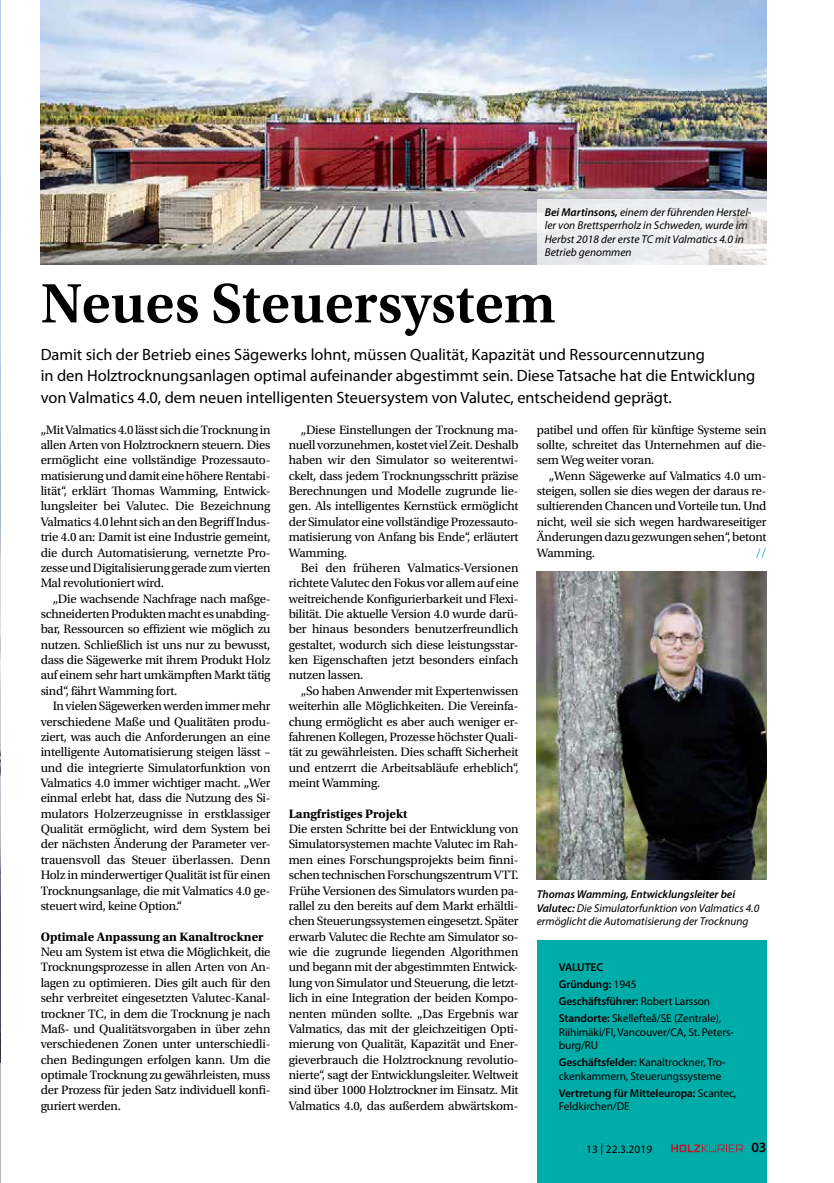
<style>
.page{position:relative;width:834px;height:1183px;background:#fff}
.page>*{position:absolute;margin:0;border:0;box-sizing:border-box;transform-origin:0 0}
.t1{font:600 58.35px "Utopia Std";color:#000}
.t2{font:16.35px/21.3px "Myriad Pro";color:#000}
.t3{font:600 14.25px "Myriad Pro";color:#000}
.t4{font:12.75px/15.3px "Utopia Std";letter-spacing:-.02em;color:#000;text-align:justify}
.t5{font:700 12.75px "Utopia Std";color:#000}
.t6{font:12.75px "Utopia Std";color:#00aca8}
.t7{font:italic 11.4px/13.6px "Myriad Pro";color:#000}
.t8{font:600 11.4px/16.8px "Myriad Pro";letter-spacing:-.01em;color:#000}
.t9{font:11.4px/13.6px "Myriad Pro";letter-spacing:-.01em;color:#000}
.s1{font-weight:600}
.s2{font-weight:400}
</style>
<div class="page">
<img style="left:41px;top:0;width:725px;height:264px">
<img style="left:536px;top:571px;width:230px;height:308px">
<svg style="left:536px;top:199px;width:230px;height:65px;fill:#ecedef"></svg>
<div style="left:536px;top:940px;width:230px;height:242px;background:#00aca8"></div>
<svg style="left:671px;top:1144px;width:72px;height:7px"></svg>
<img style="left:0;top:0;width:1px;height:1033px">
<svg style="left:0;top:1033px;width:1px;height:149px"></svg>
<p class="t7" style="left:544px;top:204px;width:208px"><span class="s1">Bei Martinsons,</span> einem der führenden Herstel&shy;ler von Brettsperrholz in Schweden, wurde im Herbst 2018 der erste TC mit Valmatics 4.0 in Betrieb genommen</p>
<h1 class="t1" style="left:41px;top:270px;width:516px">Neues Steuersystem</h1>
<p class="t2" style="left:41px;top:343px;width:716px">Damit sich der Betrieb eines Sägewerks lohnt, müssen Qualität, Kapazität und Ressourcennutzung<br>in den Holztrocknungsanlagen optimal aufeinander abgestimmt sein. Diese Tatsache hat die Entwicklung von Valmatics 4.0, dem neuen intelligenten Steuersystem von Valutec, entscheidend geprägt.</p>
<p class="t4" style="left:41px;top:422px;width:231px">„Mit Valmatics 4.0 lässt sich die Trocknung in allen Arten von Holztrocknern steuern. Dies ermöglicht eine vollständige Prozessauto&shy;matisierung und damit eine höhere Rentabi&shy;lität“, erklärt Thomas Wamming, Entwick&shy;lungsleiter bei Valutec. Die Bezeichnung Valmatics 4.0 lehnt sich an den Begriff Indus&shy;trie 4.0 an: Damit ist eine Industrie gemeint, die durch Automatisierung, vernetzte Pro&shy;zesse und Digitalisierung gerade zum vierten Mal revolutioniert wird.</p>
<p class="t4" style="left:41px;top:591px;width:231px;text-indent:12px">„Die wachsende Nachfrage nach maßge&shy;schneiderten Produkten macht es unabding&shy;bar, Ressourcen so effizient wie möglich zu nutzen. Schließlich ist uns nur zu bewusst, dass die Sägewerke mit ihrem Produkt Holz auf einem sehr hart umkämpften Markt tätig sind“, fährt Wamming fort.</p>
<p class="t4" style="left:41px;top:698px;width:231px;text-indent:12px">In vielen Sägewerken werden immer mehr verschiedene Maße und Qualitäten produ&shy;ziert, was auch die Anforderungen an eine intelligente Automatisierung steigen lässt – und die integrierte Simulatorfunktion von Valmatics 4.0 immer wichtiger macht. „Wer einmal erlebt hat, dass die Nutzung des Si&shy;mulators Holzerzeugnisse in erstklassiger Qualität ermöglicht, wird dem System bei der nächsten Änderung der Parameter ver&shy;trauensvoll das Steuer überlassen. Denn Holz in minderwertiger Qualität ist für einen Trocknungsanlage, die mit Valmatics 4.0 ge&shy;steuert wird, keine Option.“</p>
<p class="t5" style="left:41px;top:928px;width:224px">Optimale Anpassung an Kanaltrockner</p>
<p class="t4" style="left:41px;top:944px;width:231px">Neu am System ist etwa die Möglichkeit, die Trocknungsprozesse in allen Arten von An&shy;lagen zu optimieren. Dies gilt auch für den sehr verbreitet eingesetzten Valutec-Kanal&shy;trockner TC, in dem die Trocknung je nach Maß- und Qualitätsvorgaben in über zehn verschiedenen Zonen unter unterschiedli&shy;chen Bedingungen erfolgen kann. Um die optimale Trocknung zu gewährleisten, muss der Prozess für jeden Satz individuell konfi&shy;guriert werden.</p>
<p class="t4" style="left:288px;top:422px;width:231px;text-indent:12px">„Diese Einstellungen der Trocknung ma&shy;nuell vorzunehmen, kostet viel Zeit. Deshalb haben wir den Simulator so weiterentwi&shy;ckelt, dass jedem Trocknungsschritt präzise Berechnungen und Modelle zugrunde lie&shy;gen. Als intelligentes Kernstück ermöglicht der Simulator eine vollständige Prozessauto&shy;matisierung von Anfang bis Ende“, erläutert Wamming.</p>
<p class="t4" style="left:288px;top:560px;width:231px;text-indent:12px">Bei den früheren Valmatics-Versionen richtete Valutec den Fokus vor allem auf eine weitreichende Konfigurierbarkeit und Flexi&shy;bilität. Die aktuelle Version 4.0 wurde darü&shy;ber hinaus besonders benutzerfreundlich gestaltet, wodurch sich diese leistungsstar&shy;ken Eigenschaften jetzt besonders einfach nutzen lassen.</p>
<p class="t4" style="left:288px;top:683px;width:231px;text-indent:12px">„So haben Anwender mit Expertenwissen weiterhin alle Möglichkeiten. Die Vereinfa&shy;chung ermöglicht es aber auch weniger er&shy;fahrenen Kollegen, Prozesse höchster Quali&shy;tät zu gewährleisten. Dies schafft Sicherheit und entzerrt die Arbeitsabläufe erheblich“, meint Wamming.</p>
<p class="t5" style="left:288px;top:806px;width:120px">Langfristiges Projekt</p>
<p class="t4" style="left:288px;top:821px;width:231px">Die ersten Schritte bei der Entwicklung von Simulatorsystemen machte Valutec im Rah&shy;men eines Forschungsprojekts beim finni&shy;schen technischen Forschungszentrum VTT.<br>Frühe Versionen des Simulators wurden pa&shy;rallel zu den bereits auf dem Markt erhältli&shy;chen Steuerungssystemen eingesetzt. Später erwarb Valutec die Rechte am Simulator so&shy;wie die zugrunde liegenden Algorithmen und begann mit der abgestimmten Entwick&shy;lung von Simulator und Steuerung, die letzt&shy;lich in eine Integration der beiden Kompo&shy;nenten münden sollte. „Das Ergebnis war Valmatics, das mit der gleichzeitigen Opti&shy;mierung von Qualität, Kapazität und Ener&shy;gieverbrauch die Holztrocknung revolutio&shy;nierte“, sagt der Entwicklungsleiter. Weltweit sind über 1000 Holztrockner im Einsatz. Mit Valmatics 4.0, das außerdem abwärtskom-</p>
<p class="t4" style="left:536px;top:422px;width:231px">patibel und offen für künftige Systeme sein sollte, schreitet das Unternehmen auf die&shy;sem Weg weiter voran.</p>
<p class="t4" style="left:536px;top:468px;width:231px;text-indent:12px">„Wenn Sägewerke auf Valmatics 4.0 um&shy;steigen, sollen sie dies wegen der daraus re&shy;sultierenden Chancen und Vorteile tun. Und nicht, weil sie sich wegen hardwareseitiger Änderungen dazu gezwungen sehen“, betont Wamming.</p>
<p class="t6" style="left:755px;top:545px;width:12px">//</p>
<p class="t7" style="left:536px;top:887px;width:224px"><span class="s1">Thomas Wamming, Entwicklungsleiter bei<br>Valutec:</span> Die Simulatorfunktion von Valmatics 4.0 ermöglicht die Automatisierung der Trocknung</p>
<p class="t8" style="left:559px;top:958px;width:164px">VALUTEC<br>Gründung: <span class="s2">1945<br></span>Geschäftsführer: <span class="s2">Robert Larsson<br></span>Standorte: <span class="s2">Skellefteå/SE (Zentrale),</span></p>
<p class="t9" style="left:559px;top:1024px;width:176px">Riihimäki/FI, Vancouver/CA, St. Peters&shy;burg/RU</p>
<p class="t9" style="left:559px;top:1055px;width:168px"><span class="s1">Geschäftsfelder:</span> Kanaltrockner, Tro&shy;ckenkammern, Steuerungssysteme</p>
<p class="t8" style="left:559px;top:1085px;width:179px;line-height:13.6px">Vertretung für Mitteleuropa: <span class="s2">Scantec,<br>Feldkirchen/DE</span></p>
<p class="t9" style="left:586px;top:1142px;width:67px">13 | 22.3.2019</p>
<p class="t3" style="left:751px;top:1137px;width:17px">03</p>
</div>
